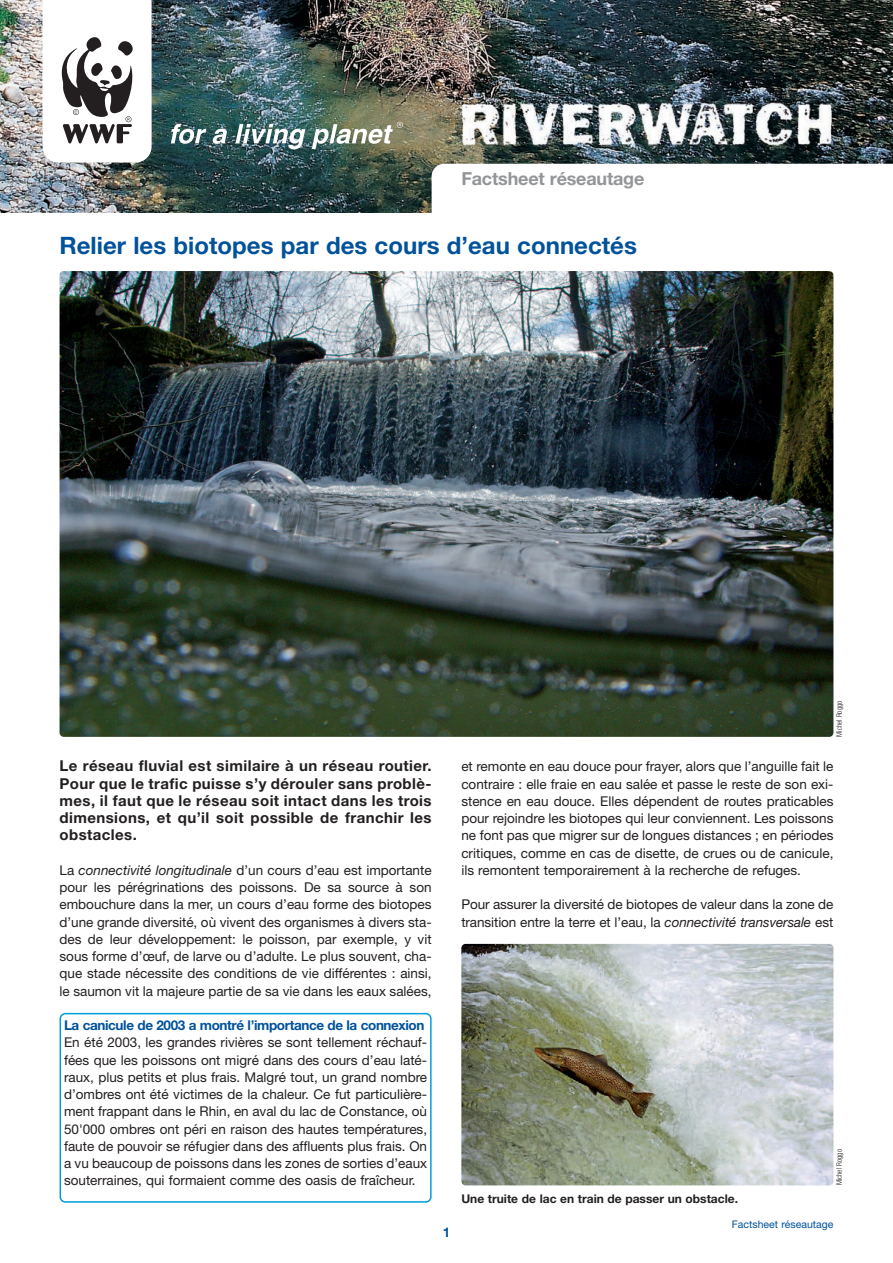
<style>
.page{position:relative;width:893px;height:1263px;background:#fff}
.page>*{position:absolute;margin:0;border:0;box-sizing:border-box;transform-origin:0 0}
.t1{font:700 24px "Helvetica Neue";color:#01529b}
.t2{font:700 18px "Helvetica Neue";letter-spacing:-.01em;color:#939598}
.t3{font:700 15px/17.2px "Helvetica Neue";letter-spacing:.03em;color:#231f20;text-align:justify}
.t4{font:13.5px/17.2px "Helvetica Neue";color:#231f20;text-align:justify}
.t5{font:700 13.5px "Helvetica Neue";letter-spacing:-.03em;color:#01529b}
.t6{font:700 12px "Helvetica Neue";color:#231f20}
.t7{font:10.5px "Helvetica Neue";color:#01529b}
.t8{font:300 condensed 7.5px "Helvetica Neue";color:#231f20}
.s1{font-style:italic}
</style>
<div class="page">
<img style="left:0;top:0;width:893px;height:213px">
<svg style="left:432px;top:164px;width:461px;height:49px"></svg>
<svg style="left:171px;top:124px;width:35px;height:20px"></svg>
<svg style="left:212px;top:129px;width:16px;height:15px"></svg>
<svg style="left:235px;top:124px;width:70px;height:25px"></svg>
<svg style="left:312px;top:122px;width:91px;height:27px"></svg>
<svg style="left:43px;top:0;width:109px;height:163px"></svg>
<img style="left:60px;top:271px;width:773px;height:466px">
<svg style="left:60px;top:1013px;width:372px;height:190px"></svg>
<img style="left:461px;top:944px;width:372px;height:241px">
<h2 class="t2" style="left:461px;top:172px;width:185px">Factsheet réseautage</h2>
<h1 class="t1" style="left:60px;top:237px;width:579px">Relier les biotopes par des cours d’eau connectés</h1>
<p class="t8" style="left:836px;top:737px;width:38px;rotate:-90deg">Michel Roggo</p>
<p class="t3" style="left:60px;top:759px;width:374px">Le réseau fluvial est similaire à un réseau routier.<br>Pour que le trafic puisse s’y dérouler sans problè&shy;mes, il faut que le réseau soit intact dans les trois dimensions, et qu’il soit possible de franchir les obstacles.</p>
<p class="t4" style="left:60px;top:863px;width:374px">La <span class="s1">connectivité longitudinale</span> d’un cours d’eau est importante pour les pérégrinations des poissons. De sa source à son embouchure dans la mer, un cours d’eau forme des biotopes d’une grande diversité, où vivent des organismes à divers sta&shy;des de leur développement: le poisson, par exemple, y vit sous forme d’œuf, de larve ou d’adulte. Le plus souvent, cha&shy;que stade nécessite des conditions de vie différentes : ainsi, le saumon vit la majeure partie de sa vie dans les eaux salées,</p>
<p class="t5" style="left:64px;top:1020px;width:362px">La canicule de 2003 a montré l’importance de la connexion</p>
<p class="t4" style="left:64px;top:1035px;width:365px">En été 2003, les grandes rivières se sont tellement réchauf&shy;fées que les poissons ont migré dans des cours d’eau laté&shy;raux, plus petits et plus frais. Malgré tout, un grand nombre d’ombres ont été victimes de la chaleur. Ce fut particulière&shy;ment frappant dans le Rhin, en aval du lac de Constance, où 50'000 ombres ont péri en raison des hautes températures, faute de pouvoir se réfugier dans des affluents plus frais. On a vu beaucoup de poissons dans les zones de sorties d’eaux souterraines, qui formaient comme des oasis de fraîcheur.</p>
<p class="t5" style="left:443px;top:1227px;width:9px">1</p>
<p class="t4" style="left:461px;top:759px;width:374px">et remonte en eau douce pour frayer, alors que l’anguille fait le contraire : elle fraie en eau salée et passe le reste de son exi&shy;stence en eau douce. Elles dépendent de routes praticables pour rejoindre les biotopes qui leur conviennent. Les poissons ne font pas que migrer sur de longues distances ; en périodes critiques, comme en cas de disette, de crues ou de canicule, ils remontent temporairement à la recherche de refuges.</p>
<p class="t4" style="left:461px;top:897px;width:374px">Pour assurer la diversité de biotopes de valeur dans la zone de transition entre la terre et l’eau, la <span class="s1">connectivité transversale</span> est</p>
<p class="t6" style="left:461px;top:1194px;width:278px">Une truite de lac en train de passer un obstacle.</p>
<p class="t8" style="left:836px;top:1185px;width:38px;rotate:-90deg">Michel Roggo</p>
<p class="t7" style="left:732px;top:1220px;width:103px">Factsheet réseautage</p>
</div>
